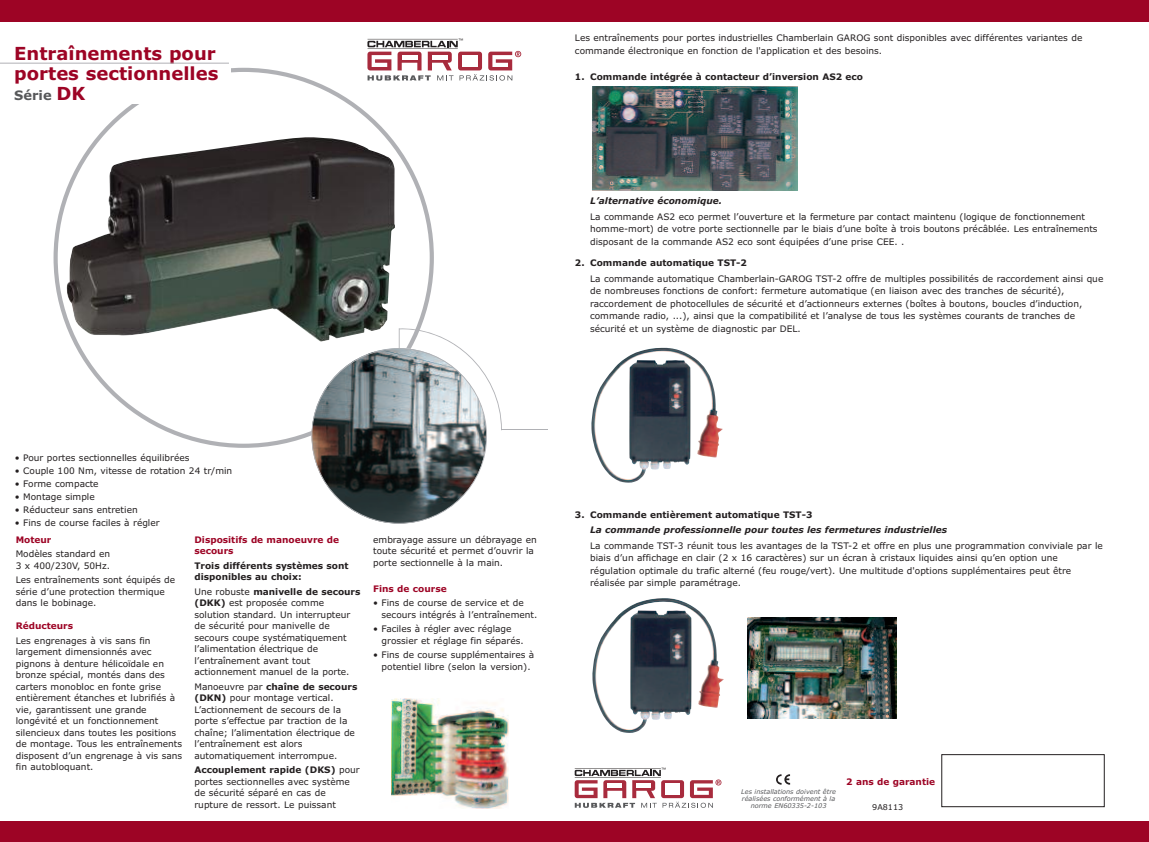
<style>
.page{position:relative;width:1149px;height:842px;background:#fff}
.page>*{position:absolute;margin:0;border:0;box-sizing:border-box;transform-origin:0 0}
.t1{font:700 18px/20px "Verdana";color:#9d0425}
.t2{font:700 13px "Verdana";color:#57585a}
.t3{font:9px/11.5px "Verdana";color:#231f20}
.t4{font:700 9px/11.5px "Verdana";color:#231f20}
.t5{font:italic 700 9px "Verdana";color:#231f20}
.t6{font:700 9px/11.5px "Verdana";color:#9d0425}
.t7{font:8px "Verdana";color:#231f20}
.t8{font:italic 6.5px/7px "Verdana";color:#57585a;text-align:center}
.t9{font:condensed 4.9px "Helvetica Neue";color:#231f20}
.t10{font:condensed 4.6px "Helvetica Neue";color:#231f20}
.s1{font-size:18px;color:#9d0425}
.s2{font-weight:700}
</style>
<div class="page">
<div style="left:0;top:821px;width:1148px;height:21px;background:#9d0425"></div>
<div style="left:0;top:0;width:1148px;height:22px;background:#9d0425"></div>
<hr style="left:367px;top:39px;width:90px;height:1px;background:#231f20">
<svg style="left:367px;top:41px;width:154px;height:40px"></svg>
<hr style="left:401px;top:55px;width:16px;height:4px;background:#fff">
<hr style="left:432px;top:55px;width:15px;height:4px;background:#fff">
<div style="left:462px;top:55px;width:15px;height:12px;background:#fff"></div>
<svg style="left:53px;top:68px;width:381px;height:380px"></svg>
<img style="left:391px;top:699px;width:117px;height:110px">
<div style="left:14px;top:41px;width:216px;height:63px;background:#fff"></div>
<hr style="left:0;top:63px;width:229px;height:1px;background:#b0b1b5">
<hr style="left:574px;top:768px;width:86px;height:1px;background:#231f20">
<svg style="left:574px;top:770px;width:147px;height:38px"></svg>
<hr style="left:607px;top:783px;width:15px;height:4px;background:#fff">
<hr style="left:636px;top:783px;width:15px;height:4px;background:#fff">
<div style="left:665px;top:783px;width:14px;height:12px;background:#fff"></div>
<svg style="left:776px;top:774px;width:13px;height:11px"></svg>
<div style="left:941px;top:754px;width:163px;height:53px;border:1px solid #231f20"></div>
<img style="left:592px;top:86px;width:205px;height:105px">
<img style="left:591px;top:348px;width:131px;height:135px">
<img style="left:592px;top:598px;width:131px;height:135px">
<img style="left:747px;top:618px;width:149px;height:100px">
<svg style="left:311px;top:328px;width:190px;height:196px"></svg>
<hr style="left:501px;top:429px;width:46px;height:1px;background:#b0b1b5">
<h1 class="t1" style="left:14px;top:45px;width:205px">Entraînements pour portes sectionnelles</h1>
<h2 class="t2" style="left:14px;top:90px;width:73px">Série <span class="s1">DK</span></h2>
<p class="t9" style="left:458px;top:39px;width:6px">™</p>
<p class="t3" style="left:575px;top:32px;width:509px;line-height:12.5px">Les entraînements pour portes industrielles Chamberlain GAROG sont disponibles avec différentes variantes de commande électronique en fonction de l'application et des besoins.</p>
<p class="t4" style="left:575px;top:72px;width:289px">1. Commande intégrée à contacteur d’inversion AS2 eco</p>
<p class="t5" style="left:590px;top:197px;width:133px">L’alternative économique.</p>
<p class="t3" style="left:590px;top:211px;width:509px;line-height:12.5px">La commande AS2 eco permet l’ouverture et la fermeture par contact maintenu (logique de fonctionnement homme-mort) de votre porte sectionnelle par le biais d’une boîte à trois boutons précâblée. Les entraînements disposant de la commande AS2 eco sont équipées d’une prise CEE. .</p>
<p class="t4" style="left:575px;top:258px;width:173px">2. Commande automatique TST-2</p>
<p class="t3" style="left:590px;top:273px;width:514px;line-height:12.5px">La commande automatique Chamberlain-GAROG TST-2 offre de multiples possibilités de raccordement ainsi que de nombreuses fonctions de confort: fermeture automatique (en liaison avec des tranches de sécurité), raccordement de photocellules de sécurité et d’actionneurs externes (boîtes à boutons, boucles d’induction, commande radio, ...), ainsi que la compatibilité et l’analyse de tous les systèmes courants de tranches de sécurité et un système de diagnostic par DEL.</p>
<p class="t3" style="left:15px;top:452px;width:176px">• Pour portes sectionnelles équilibrées</p>
<p class="t3" style="left:15px;top:465px;width:219px">• Couple 100 Nm, vitesse de rotation 24 tr/min</p>
<p class="t3" style="left:15px;top:479px;width:85px">• Forme compacte</p>
<p class="t3" style="left:15px;top:492px;width:81px">• Montage simple</p>
<p class="t3" style="left:15px;top:505px;width:124px">• Réducteur sans entretien</p>
<p class="t3" style="left:15px;top:518px;width:146px">• Fins de course faciles à régler</p>
<p class="t6" style="left:16px;top:535px;width:37px">Moteur</p>
<p class="t3" style="left:16px;top:549px;width:96px">Modèles standard en<br>3 x 400/230V, 50Hz.</p>
<p class="t3" style="left:16px;top:575px;width:161px">Les entraînements sont équipés de série d’une protection thermique dans le bobinage.</p>
<p class="t6" style="left:16px;top:621px;width:59px">Réducteurs</p>
<p class="t3" style="left:16px;top:636px;width:168px">Les engrenages à vis sans fin largement dimensionnés avec pignons à denture hélicoïdale en bronze spécial, montés dans des carters monobloc en fonte grise entièrement étanches et lubrifiés à vie, garantissent une grande longévité et un fonctionnement silencieux dans toutes les positions de montage. Tous les entraînements disposent d’un engrenage à vis sans fin autobloquant.</p>
<p class="t6" style="left:194px;top:535px;width:146px">Dispositifs de manoeuvre de secours</p>
<p class="t4" style="left:194px;top:561px;width:156px">Trois différents systèmes sont disponibles au choix:</p>
<p class="t3" style="left:194px;top:587px;width:167px">Une robuste <span class="s2">manivelle de secours (DKK)</span> est proposée comme solution standard. Un interrupteur de sécurité pour manivelle de secours coupe systématiquement l’alimentation électrique de l’entraînement avant tout actionnement manuel de la porte.</p>
<p class="t3" style="left:194px;top:682px;width:164px">Manoeuvre par <span class="s2">chaîne de secours (DKN)</span> pour montage vertical.<br>L’actionnement de secours de la porte s’effectue par traction de la chaîne; l’alimentation électrique de l’entraînement est alors automatiquement interrompue.</p>
<p class="t3" style="left:194px;top:765px;width:167px"><span class="s2">Accouplement rapide (DKS)</span> pour portes sectionnelles avec système de sécurité séparé en cas de rupture de ressort. Le puissant</p>
<p class="t3" style="left:373px;top:535px;width:165px">embrayage assure un débrayage en toute sécurité et permet d’ouvrir la porte sectionnelle à la main.</p>
<p class="t6" style="left:373px;top:584px;width:75px">Fins de course</p>
<p class="t3" style="left:381px;top:598px;width:157px;text-indent:-8px">• Fins de course de service et de secours intégrés à l’entraînement.</p>
<p class="t3" style="left:381px;top:624px;width:144px;text-indent:-8px">• Faciles à régler avec réglage grossier et réglage fin séparés.</p>
<p class="t3" style="left:373px;top:650px;width:163px;text-align:center">• Fins de course supplémentaires à potentiel libre (selon la version).</p>
<p class="t4" style="left:575px;top:509px;width:239px">3. Commande entièrement automatique TST-3</p>
<p class="t5" style="left:590px;top:526px;width:358px">La commande professionnelle pour toutes les fermetures industrielles</p>
<p class="t3" style="left:590px;top:540px;width:514px;line-height:12.5px">La commande TST-3 réunit tous les avantages de la TST-2 et offre en plus une programmation conviviale par le biais d’un affichage en clair (2 x 16 caractères) sur un écran à cristaux liquides ainsi qu’en option une régulation optimale du trafic alterné (feu rouge/vert). Une multitude d'options supplémentaires peut être réalisée par simple paramétrage.</p>
<p class="t10" style="left:661px;top:768px;width:6px">™</p>
<p class="t8" style="left:741px;top:788px;width:96px">Les installations doivent être réalisées conformément à la norme EN60335-2-103</p>
<p class="t6" style="left:845px;top:777px;width:90px">2 ans de garantie</p>
<p class="t7" style="left:872px;top:804px;width:32px">9A8113</p>
</div>
